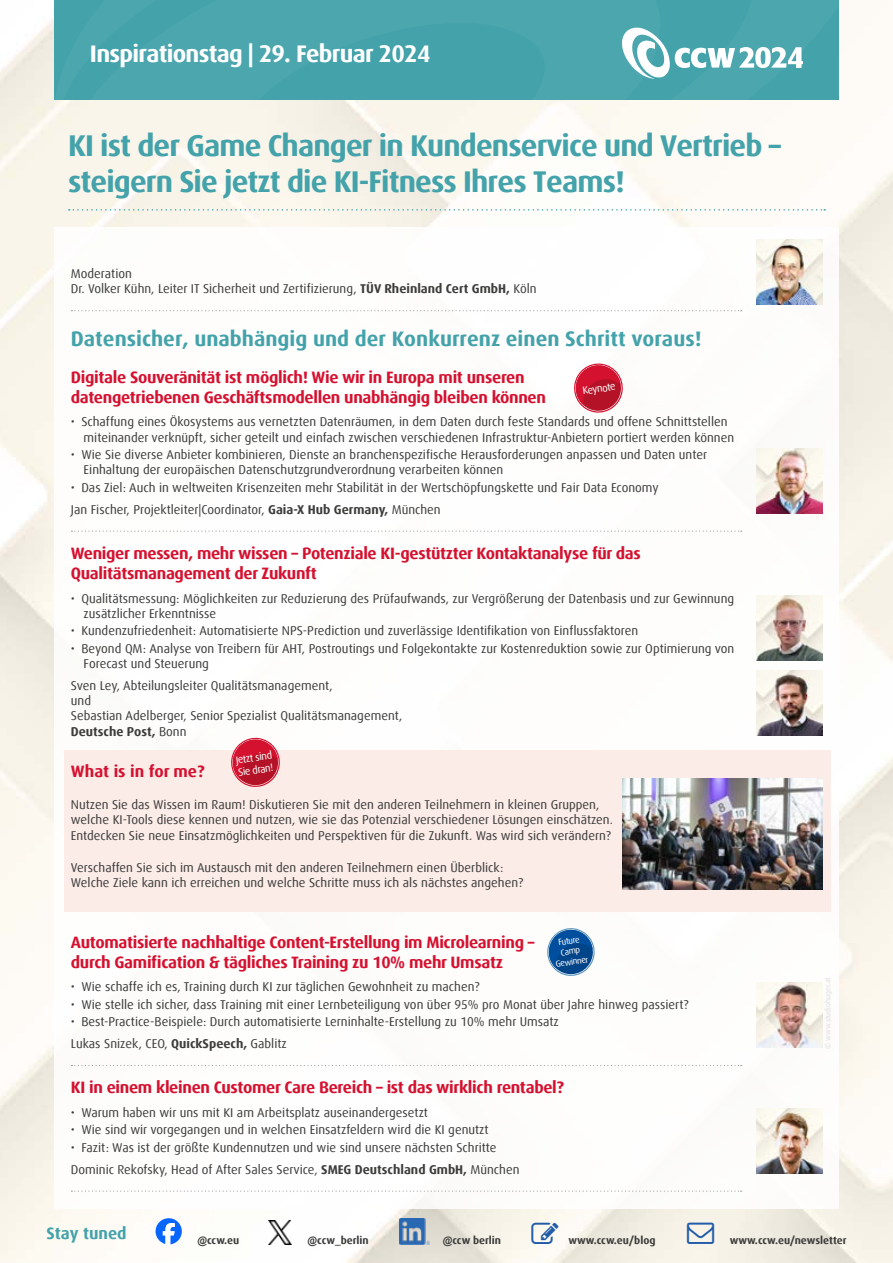
<style>
.page{position:relative;width:893px;height:1263px;background:#fff}
.page>*{position:absolute;margin:0;border:0;box-sizing:border-box;transform-origin:0 0}
.t1{font:700 30px/36px "Dax Offc";letter-spacing:-.03em;color:#43a2aa}
.t2{font:700 24px "Dax Offc";letter-spacing:-.03em;color:#fff}
.t3{font:700 21px "Dax Offc";color:#43a2aa}
.t4{font:700 16.5px/19.8px "Dax Offc";letter-spacing:-.02em;color:#d51130}
.t5{font:700 16.5px "Dax Offc";color:#d51130}
.t6{font:700 16.5px "Dax Offc";color:#43a2aa}
.t7{font:12.75px/15.3px "Dax Offc";color:#3c3c3b}
.t8{font:700 10.65px "Dax Offc";color:#3c3c3b}
.t9{font:10.5px/12.6px "Dax Offc";color:#fff}
.t10{font:8.7px/10.5px "Dax Offc";color:#fff;text-align:center}
.s1{font-weight:700}
</style>
<div class="page">
<img style="left:0;top:26px;width:893px;height:1237px">
<svg style="left:46px;top:0;width:833px;height:257px"></svg>
<div style="left:54px;top:227px;width:785px;height:982px;background:#fff"></div>
<svg style="left:69px;top:209px;width:756px;height:2px"></svg>
<svg style="left:622px;top:28px;width:181px;height:51px"></svg>
<svg style="left:71px;top:310px;width:671px;height:1px"></svg>
<svg style="left:71px;top:531px;width:671px;height:1px"></svg>
<div style="left:64px;top:751px;width:767px;height:161px;background:#fbece8"></div>
<svg style="left:71px;top:1065px;width:671px;height:1px"></svg>
<svg style="left:71px;top:1190px;width:671px;height:2px"></svg>
<img style="left:757px;top:239px;width:65px;height:66px">
<svg style="left:574px;top:363px;width:49px;height:50px"></svg>
<img style="left:757px;top:448px;width:65px;height:66px">
<img style="left:757px;top:595px;width:65px;height:66px">
<img style="left:757px;top:670px;width:65px;height:65px">
<svg style="left:71px;top:737px;width:671px;height:51px"></svg>
<img style="left:623px;top:779px;width:199px;height:111px">
<svg style="left:547px;top:928px;width:48px;height:48px"></svg>
<img style="left:757px;top:982px;width:65px;height:66px">
<img style="left:757px;top:1108px;width:65px;height:65px">
<svg style="left:156px;top:1218px;width:26px;height:26px"></svg>
<img style="left:268px;top:1220px;width:24px;height:25px">
<img style="left:399px;top:1218px;width:31px;height:26px">
<svg style="left:531px;top:1223px;width:27px;height:21px"></svg>
<svg style="left:687px;top:1223px;width:27px;height:21px"></svg>
<h2 class="t2" style="left:90px;top:39px;width:342px">Inspirationstag | 29. Februar 2024</h2>
<h1 class="t1" style="left:68px;top:128px;width:714px">KI ist der Game Changer in Kundenservice und Vertrieb – steigern Sie jetzt die KI-Fitness Ihres Teams!</h1>
<p class="t7" style="left:71px;top:266px;width:467px">Moderation<br>Dr. Volker Kühn, Leiter IT Sicherheit und Zertifizierung, <span class="s1">TÜV Rheinland Cert GmbH,</span> Köln</p>
<h3 class="t3" style="left:71px;top:325px;width:632px">Datensicher, unabhängig und der Konkurrenz einen Schritt voraus!</h3>
<p class="t4" style="left:71px;top:367px;width:477px">Digitale Souveränität ist möglich! Wie wir in Europa mit unseren datengetriebenen Geschäftsmodellen unabhängig bleiben können</p>
<p class="t7" style="left:84px;top:414px;width:652px;text-indent:-13px">• Schaffung eines Ökosystems aus vernetzten Datenräumen, in dem Daten durch feste Standards und offene Schnittstellen miteinander verknüpft, sicher geteilt und einfach zwischen verschiedenen Infrastruktur-Anbietern portiert werden können</p>
<p class="t7" style="left:84px;top:447px;width:625px;text-indent:-13px">• Wie Sie diverse Anbieter kombinieren, Dienste an branchenspezifische Herausforderungen anpassen und Daten unter<br>Einhaltung der europäischen Datenschutzgrundverordnung verarbeiten können</p>
<p class="t7" style="left:71px;top:477px;width:589px;line-height:21.8px">• Das Ziel: Auch in weltweiten Krisenzeiten mehr Stabilität in der Wertschöpfungskette und Fair Data Economy<br>Jan Fischer, Projektleiter|Coordinator, <span class="s1">Gaia-X Hub Germany,</span> München</p>
<p class="t4" style="left:71px;top:543px;width:572px">Weniger messen, mehr wissen – Potenziale KI-gestützter Kontaktanalyse für das<br>Qualitätsmanagement der Zukunft</p>
<p class="t7" style="left:84px;top:590px;width:652px;text-indent:-13px">• Qualitätsmessung: Möglichkeiten zur Reduzierung des Prüfaufwands, zur Vergrößerung der Datenbasis und zur Gewinnung zusätzlicher Erkenntnisse</p>
<p class="t7" style="left:71px;top:623px;width:569px">• Kundenzufriedenheit: Automatisierte NPS-Prediction und zuverlässige Identifikation von Einflussfaktoren</p>
<p class="t7" style="left:84px;top:641px;width:652px;text-indent:-13px">• Beyond QM: Analyse von Treibern für AHT, Postroutings und Folgekontakte zur Kostenreduktion sowie zur Optimierung von<br>Forecast und Steuerung</p>
<p class="t7" style="left:71px;top:678px;width:333px">Sven Ley, Abteilungsleiter Qualitätsmanagement,<br>und<br>Sebastian Adelberger, Senior Spezialist Qualitätsmanagement, <span class="s1">Deutsche Post,</span> Bonn</p>
<p class="t5" style="left:71px;top:760px;width:135px">What is in for me?</p>
<p class="t7" style="left:71px;top:797px;width:544px">Nutzen Sie das Wissen im Raum! Diskutieren Sie mit den anderen Teilnehmern in kleinen Gruppen, welche KI-Tools diese kennen und nutzen, wie sie das Potenzial verschiedener Lösungen einschätzen.<br>Entdecken Sie neue Einsatzmöglichkeiten und Perspektiven für die Zukunft. Was wird sich verändern?</p>
<p class="t7" style="left:71px;top:860px;width:454px">Verschaffen Sie sich im Austausch mit den anderen Teilnehmern einen Überblick:<br>Welche Ziele kann ich erreichen und welche Schritte muss ich als nächstes angehen?</p>
<p class="t9" style="left:582px;top:385px;width:35px;rotate:-8deg">Keynote</p>
<p class="t9" style="left:235px;top:754px;width:38px;rotate:-8deg">Jetzt sind<br>Sie dran!</p>
<p class="t4" style="left:71px;top:932px;width:465px">Automatisierte nachhaltige Content-Erstellung im Microlearning – durch Gamification &amp; tägliches Training zu 10% mehr Umsatz</p>
<p class="t7" style="left:71px;top:979px;width:410px">• Wie schaffe ich es, Training durch KI zur täglichen Gewohnheit zu machen?</p>
<p class="t7" style="left:71px;top:997px;width:619px">• Wie stelle ich sicher, dass Training mit einer Lernbeteiligung von über 95% pro Monat über Jahre hinweg passiert?</p>
<p class="t7" style="left:71px;top:1011px;width:489px;line-height:21.6px">• Best-Practice-Beispiele: Durch automatisierte Lerninhalte-Erstellung zu 10% mehr Umsatz<br>Lukas Snizek, CEO, <span class="s1">QuickSpeech,</span> Gablitz</p>
<p class="t4" style="left:71px;top:1078px;width:495px">KI in einem kleinen Customer Care Bereich – ist das wirklich rentabel?</p>
<p class="t7" style="left:71px;top:1105px;width:359px">• Warum haben wir uns mit KI am Arbeitsplatz auseinandergesetzt</p>
<p class="t7" style="left:71px;top:1122px;width:419px">• Wie sind wir vorgegangen und in welchen Einsatzfeldern wird die KI genutzt</p>
<p class="t7" style="left:71px;top:1137px;width:450px;line-height:21.8px">• Fazit: Was ist der größte Kundennutzen und wie sind unsere nächsten Schritte<br>Dominic Rekofsky, Head of After Sales Service, <span class="s1">SMEG Deutschland GmbH,</span> München</p>
<p class="t10" style="left:552px;top:938px;width:34px;rotate:-8deg">Future<br>Camp<br>Gewinner</p>
<p class="t6" style="left:47px;top:1223px;width:82px">Stay tuned</p>
<p class="t8" style="left:197px;top:1234px;width:43px">@ccw.eu</p>
<p class="t8" style="left:308px;top:1234px;width:63px">@ccw_berlin</p>
<p class="t8" style="left:443px;top:1234px;width:60px">@ccw berlin</p>
<p class="t8" style="left:569px;top:1234px;width:88px">www.ccw.eu/blog</p>
<p class="t8" style="left:730px;top:1234px;width:118px">www.ccw.eu/newsletter</p>
</div>
